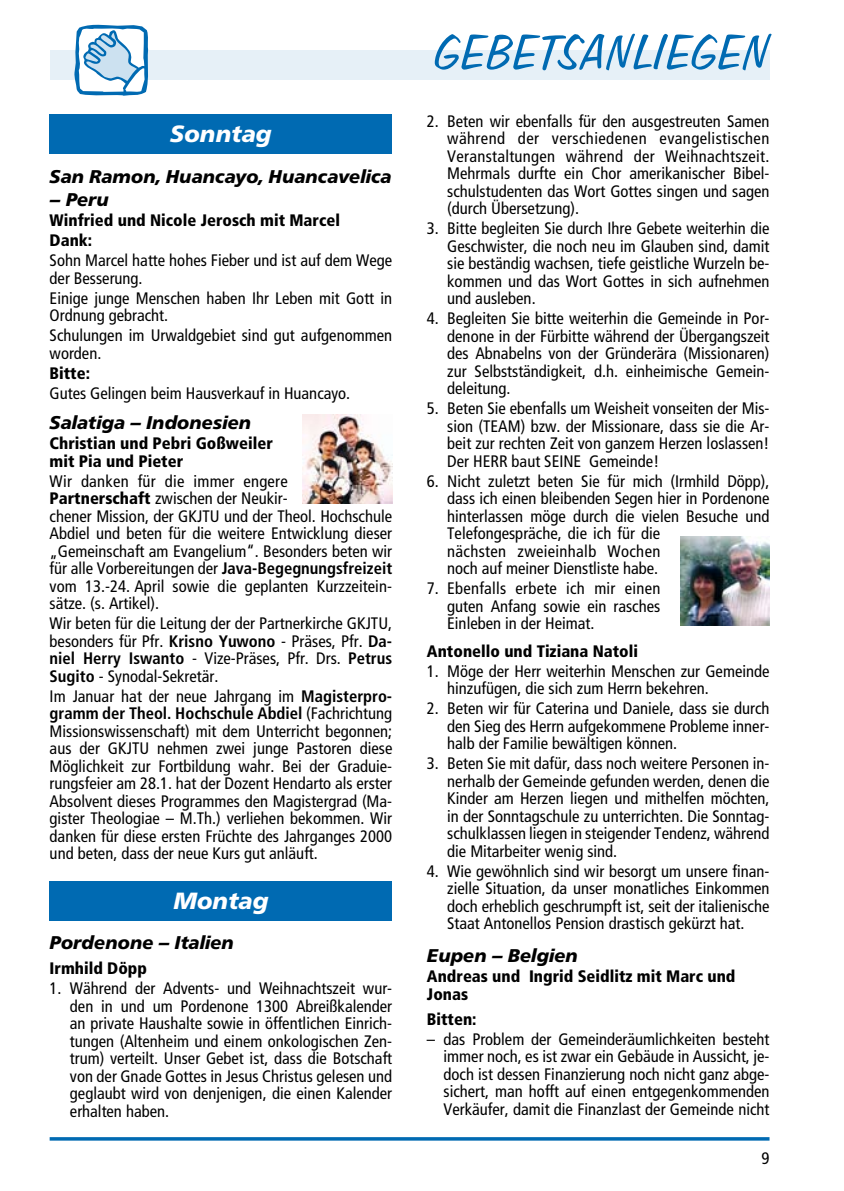
<style>
.page{position:relative;width:844px;height:1191px;background:#fff}
.page>*{position:absolute;margin:0;border:0;box-sizing:border-box;transform-origin:0 0}
.t1{font:56px "Freehand 575 BT Regular B";letter-spacing:-.005em;color:#006ab2}
.t2{font:italic 700 24.5px "Front Page LH";color:#fff}
.t3{font:italic 700 19.25px "Front Page LH";color:#000}
.t4{font:condensed 16.62px/17.5px "Frutiger Cd";color:#000;text-align:justify}
.t5{font:900 condensed 16.62px/17.5px "Frutiger Cd Bl";color:#000}
.t6{font:700 condensed 16.62px "Frutiger Cd Bo";color:#000}
.s1{font-family:"Frutiger Cd Bl";font-weight:900}
.s2{font-family:"Frutiger Cd Bo";font-weight:700}
.s3{font-family:"Frutiger Cd";font-weight:400}
</style>
<div class="page">
<div style="left:50px;top:50px;width:719px;height:29px;background:#e6f0f7"></div>
<hr style="left:50px;top:1137px;width:719px;height:3px;background:#006ab2">
<svg style="left:74px;top:24px;width:76px;height:72px"></svg>
<div style="left:50px;top:114px;width:342px;height:40px;background:#006ab2"></div>
<div style="left:50px;top:881px;width:342px;height:39px;background:#006ab2"></div>
<img style="left:302px;top:414px;width:90px;height:90px">
<img style="left:680px;top:536px;width:89px;height:89px">
<h2 class="t2" style="left:170px;top:119px;width:103px">Sonntag</h2>
<p class="t3" style="left:50px;top:165px;width:343px">San Ramon, Huancayo, Huancavelica</p>
<p class="t3" style="left:50px;top:188px;width:61px">– Peru</p>
<p class="t5" style="left:50px;top:211px;width:292px;line-height:19.9px">Winfried und Nicole Jerosch mit Marcel<br>Dank:</p>
<p class="t4" style="left:50px;top:252px;width:344px">Sohn Marcel hatte hohes Fieber und ist auf dem Wege der Besserung.</p>
<p class="t4" style="left:50px;top:290px;width:344px">Einige junge Menschen haben Ihr Leben mit Gott in<br>Ordnung gebracht.</p>
<p class="t4" style="left:50px;top:327px;width:344px">Schulungen im Urwaldgebiet sind gut aufgenommen worden.</p>
<p class="t5" style="left:50px;top:365px;width:42px">Bitte:</p>
<p class="t4" style="left:50px;top:385px;width:302px">Gutes Gelingen beim Hausverkauf in Huancayo.</p>
<p class="t3" style="left:50px;top:411px;width:203px">Salatiga – Indonesien</p>
<p class="t5" style="left:50px;top:435px;width:224px">Christian und Pebri Goßweiler mit Pia und Pieter</p>
<p class="t4" style="left:50px;top:473px;width:344px;text-align:left">Wir danken für die immer engere <span class="s1">Partnerschaft</span> zwischen der Neukir-<br>chener Mission, der GKJTU und der Theol. Hochschule Abdiel und beten für die weitere Entwicklung dieser „Gemeinschaft am Evangelium“. Besonders beten wir für alle Vorbereitungen der <span class="s2">Java-Begegnungsfreizeit </span>vom 13.-24. April sowie die geplanten Kurzzeitein&shy;sätze. (s. Artikel).</p>
<p class="t4" style="left:50px;top:615px;width:344px">Wir beten für die Leitung der der Partnerkirche GKJTU, besonders für Pfr. <span class="s2">Krisno Yuwono</span> - Präses, Pfr. <span class="s2">Da-</span></p>
<p class="t6" style="left:50px;top:649px;width:344px">niel Herry Iswanto <span class="s3">- Vize-Präses, Pfr. Drs.</span> Petrus</p>
<p class="t4" style="left:50px;top:666px;width:344px;line-height:19.9px"><span class="s2">Sugito</span> - Synodal-Sekretär.<br>Im Januar hat der neue Jahrgang im <span class="s2">Magisterpro-</span></p>
<p class="t6" style="left:50px;top:704px;width:344px">gramm der Theol. Hochschule Abdiel <span class="s3">(Fachrichtung</span></p>
<p class="t4" style="left:50px;top:723px;width:344px">Missionswissenschaft) mit dem Unterricht begonnen; aus der GKJTU nehmen zwei junge Pastoren diese Möglichkeit zur Fortbildung wahr. Bei der Graduie&shy;rungsfeier am 28.1. hat der Dozent Hendarto als erster Absolvent dieses Programmes den Magistergrad (Ma&shy;gister Theologiae – M.Th.) verliehen bekommen. Wir danken für diese ersten Früchte des Jahrganges 2000 und beten, dass der neue Kurs gut anläuft.</p>
<h2 class="t2" style="left:173px;top:886px;width:97px">Montag</h2>
<p class="t3" style="left:50px;top:931px;width:186px">Pordenone – Italien</p>
<p class="t5" style="left:50px;top:960px;width:99px">Irmhild Döpp</p>
<p class="t4" style="left:70px;top:980px;width:324px;text-indent:-20px">1. Während der Advents- und Weihnachtszeit wur&shy;den in und um Pordenone 1300 Abreißkalender an private Haushalte sowie in öffentlichen Einrich&shy;tungen (Altenheim und einem onkologischen Zen&shy;trum) verteilt. Unser Gebet ist, dass die Botschaft von der Gnade Gottes in Jesus Christus gelesen und geglaubt wird von denjenigen, die einen Kalender erhalten haben.</p>
<h1 class="t1" style="left:435px;top:24px;width:336px">GEBETSANLIEGEN</h1>
<p class="t4" style="left:447px;top:113px;width:324px;text-indent:-20px">2. Beten wir ebenfalls für den ausgestreuten Samen während der verschiedenen evangelistischen Veranstaltungen während der Weihnachtszeit.<br>Mehrmals durfte ein Chor amerikanischer Bibel&shy;schulstudenten das Wort Gottes singen und sagen (durch Übersetzung).</p>
<p class="t4" style="left:447px;top:220px;width:324px;text-indent:-20px">3. Bitte begleiten Sie durch Ihre Gebete weiterhin die Geschwister, die noch neu im Glauben sind, damit sie beständig wachsen, tiefe geistliche Wurzeln be&shy;kommen und das Wort Gottes in sich aufnehmen und ausleben.</p>
<p class="t4" style="left:447px;top:310px;width:324px;text-indent:-20px">4. Begleiten Sie bitte weiterhin die Gemeinde in Por&shy;denone in der Fürbitte während der Übergangszeit des Abnabelns von der Gründerära (Missionaren) zur Selbstständigkeit, d.h. einheimische Gemein&shy;deleitung.</p>
<p class="t4" style="left:447px;top:400px;width:324px;text-indent:-20px">5. Beten Sie ebenfalls um Weisheit vonseiten der Mis&shy;sion (TEAM) bzw. der Missionare, dass sie die Ar&shy;beit zur rechten Zeit von ganzem Herzen loslassen!<br>Der HERR baut SEINE Gemeinde!</p>
<p class="t4" style="left:447px;top:473px;width:324px;text-align:left;text-indent:-20px">6. Nicht zuletzt beten Sie für mich (Irmhild Döpp), dass ich einen bleibenden Segen hier in Pordenone hinterlassen möge durch die vielen Besuche und Telefongespräche, die ich für die<br>nächsten zweieinhalb Wochen<br>noch auf meiner Dienstliste habe.</p>
<p class="t4" style="left:447px;top:580px;width:214px;text-indent:-20px">7. Ebenfalls erbete ich mir einen guten Anfang sowie ein rasches Einleben in der Heimat.</p>
<p class="t5" style="left:427px;top:642px;width:212px">Antonello und Tiziana Natoli</p>
<p class="t4" style="left:447px;top:662px;width:323px;text-indent:-20px">1. Möge der Herr weiterhin Menschen zur Gemeinde hinzufügen, die sich zum Herrn bekehren.</p>
<p class="t4" style="left:447px;top:700px;width:324px;text-indent:-20px">2. Beten wir für Caterina und Daniele, dass sie durch den Sieg des Herrn aufgekommene Probleme inner&shy;halb der Familie bewältigen können.</p>
<p class="t4" style="left:447px;top:755px;width:324px;text-indent:-20px">3. Beten Sie mit dafür, dass noch weitere Personen in&shy;nerhalb der Gemeinde gefunden werden, denen die Kinder am Herzen liegen und mithelfen möchten, in der Sonntagschule zu unterrichten. Die Sonntag&shy;schulklassen liegen in steigender Tendenz, während die Mitarbeiter wenig sind.</p>
<p class="t4" style="left:447px;top:862px;width:324px;text-indent:-20px">4. Wie gewöhnlich sind wir besorgt um unsere finan&shy;zielle Situation, da unser monatliches Einkommen doch erheblich geschrumpft ist, seit der italienische Staat Antonellos Pension drastisch gekürzt hat.</p>
<p class="t3" style="left:427px;top:944px;width:153px">Eupen – Belgien</p>
<p class="t5" style="left:427px;top:968px;width:310px">Andreas und Ingrid Seidlitz mit Marc und<br>Jonas</p>
<p class="t5" style="left:427px;top:1010px;width:51px">Bitten:</p>
<p class="t4" style="left:443px;top:1030px;width:327px;text-indent:-17px">– das Problem der Gemeinderäumlichkeiten besteht immer noch, es ist zwar ein Gebäude in Aussicht, je&shy;doch ist dessen Finanzierung noch nicht ganz abge&shy;sichert, man hofft auf einen entgegenkommenden Verkäufer, damit die Finanzlast der Gemeinde nicht</p>
</div>
